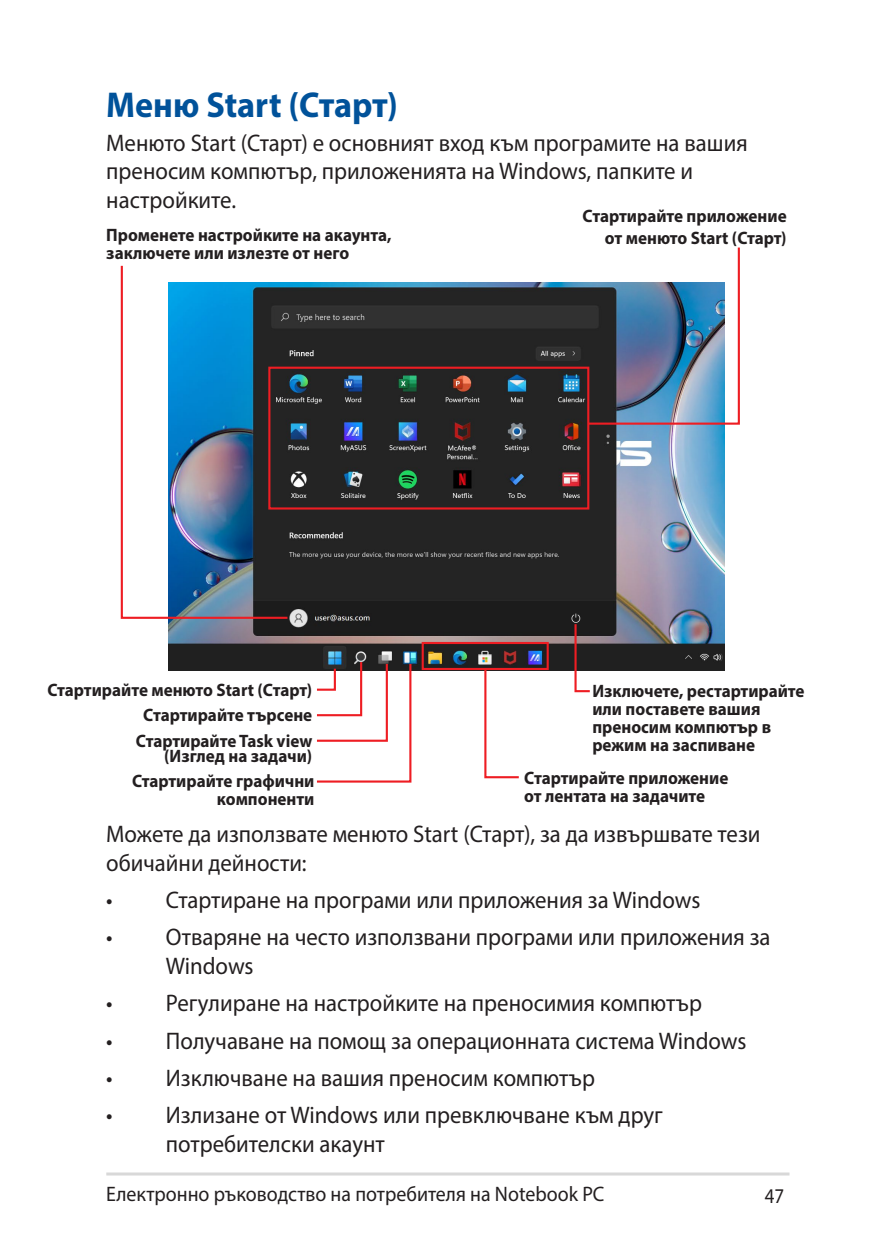
<style>
.page{position:relative;width:893px;height:1259px;background:#fff}
.page>*{position:absolute;margin:0;border:0;box-sizing:border-box;transform-origin:0 0}
.t1{font:700 36px "Myriad Pro";color:#01529a;scale:.95 1}
.t2{font:24px/28.8px "Myriad Pro";color:#231f20;scale:.95 1}
.t3{font:21px "Myriad Pro";color:#231f20;scale:.95 1}
.t4{font:21px "Myriad Pro";color:#231f20;scale:.9 1}
.t5{font:700 18px/18px "Myriad Pro";color:#231f20;scale:.95 1}
</style>
<div class="page">
<hr style="left:106px;top:1172px;width:683px;height:3px;background:#d8d8d8">
<img style="left:168px;top:283px;width:557px;height:387px">
<img style="left:586px;top:247px;width:154px;height:179px">
<div style="left:268px;top:367px;width:321px;height:142px;border:2px solid #ee1d23"></div>
<div style="left:422px;top:642px;width:127px;height:28px;border:2px solid #ee1d23"></div>
<svg style="left:315px;top:660px;width:97px;height:123px"></svg>
<img style="left:120px;top:265px;width:170px;height:355px">
<svg style="left:573px;top:622px;width:19px;height:71px"></svg>
<svg style="left:483px;top:666px;width:38px;height:113px"></svg>
<h1 class="t1" style="left:106px;top:82px;width:308px">Меню Start (Старт)</h1>
<p class="t2" style="left:106px;top:128px;width:677px">Менюто Start (Старт) е основният вход към програмите на вашия преносим компютър, приложенията на Windows, папките и настройките.</p>
<p class="t5" style="left:583px;top:205px;width:216px;line-height:21.6px;text-align:right">Стартирайте приложение от менюто Start (Старт)</p>
<p class="t5" style="left:106px;top:225px;width:302px">Променете настройките на акаунта, заключете или излезте от него</p>
<p class="t5" style="left:47px;top:680px;width:280px">Стартирайте менюто Start (Старт)</p>
<p class="t5" style="left:136px;top:733px;width:187px;line-height:15px;text-align:right">Стартирайте Task view (Изглед на задачи)</p>
<p class="t5" style="left:143px;top:706px;width:180px">Стартирайте търсене</p>
<p class="t5" style="left:132px;top:771px;width:194px;text-align:right">Стартирайте графични компоненти</p>
<p class="t5" style="left:592px;top:682px;width:225px">Изключете, рестартирайте или поставете вашия преносим компютър в режим на заспиване</p>
<p class="t5" style="left:524px;top:768px;width:216px">Стартирайте приложение от лентата на задачите</p>
<p class="t2" style="left:106px;top:819px;width:690px">Можете да използвате менюто Start (Старт), за да извършвате тези обичайни дейности:</p>
<p class="t2" style="left:106px;top:885px;width:627px">• Стартиране на програми или приложения за Windows</p>
<p class="t2" style="left:166px;top:922px;width:638px;text-indent:-60px">• Отваряне на често използвани програми или приложения за<br>Windows</p>
<p class="t2" style="left:106px;top:988px;width:629px">• Регулиране на настройките на преносимия компютър</p>
<p class="t2" style="left:106px;top:1026px;width:675px">• Получаване на помощ за операционната система Windows</p>
<p class="t2" style="left:106px;top:1063px;width:516px">• Изключване на вашия преносим компютър</p>
<p class="t2" style="left:166px;top:1100px;width:525px;text-indent:-60px">• Излизане от Windows или превключване към друг потребителски акаунт</p>
<p class="t3" style="left:106px;top:1180px;width:526px">Електронно ръководство на потребителя на Notebook PC</p>
<p class="t4" style="left:765px;top:1182px;width:23px">47</p>
</div>
